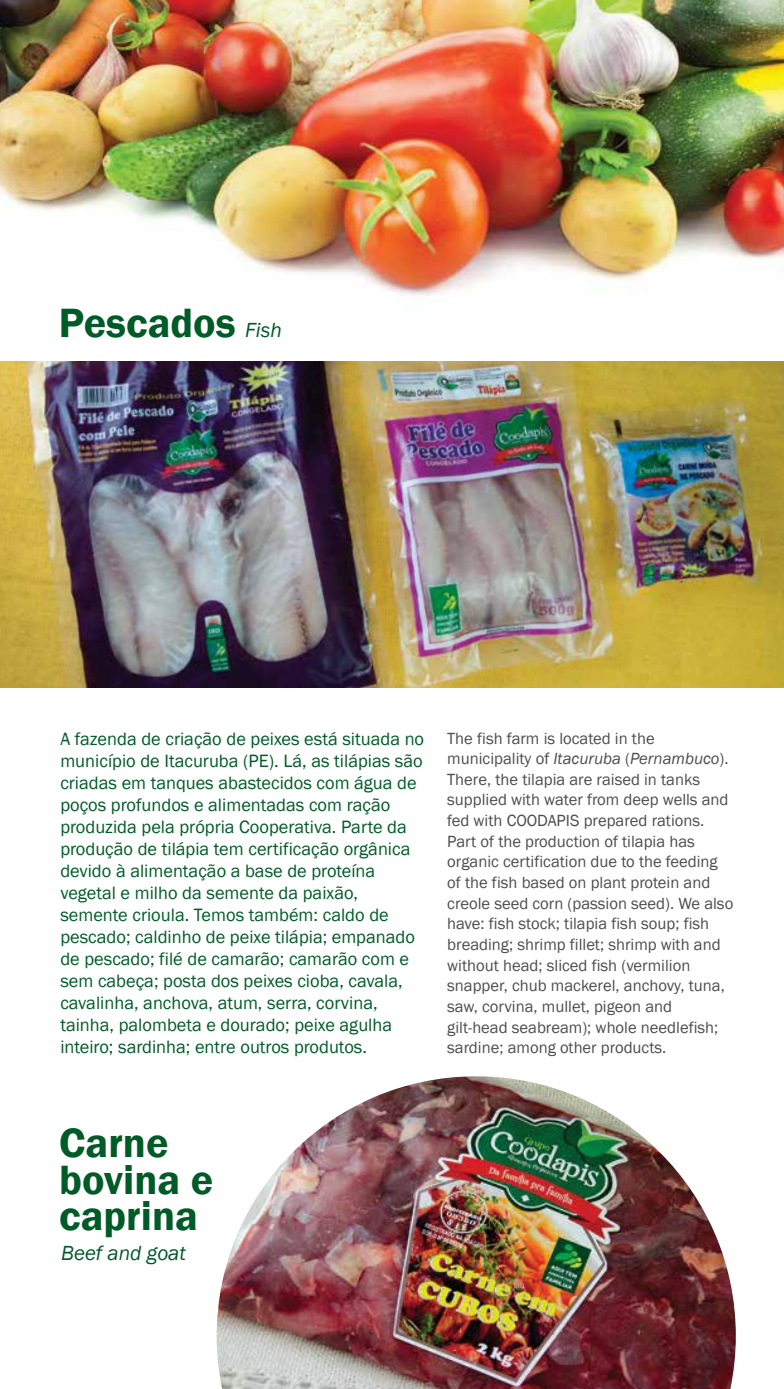
<style>
.page{position:relative;width:784px;height:1389px;background:#fff}
.page>*{position:absolute;margin:0;border:0;box-sizing:border-box;transform-origin:0 0}
.t1{font:600 42.18px/36.8px "Franklin Gothic";color:#005b27}
.t2{font:italic 21px "Franklin Gothic";color:#005b27}
.t3{font:18.38px/22.1px "Franklin Gothic";color:#005b27}
.t4{font:16.62px/20.7px "Franklin Gothic";color:#4d4d4e}
.s1{font-weight:400;font-style:italic;font-size:21px}
.s2{font-style:italic}
</style>
<div class="page">
<img style="left:0;top:0;width:784px;height:296px">
<img style="left:0;top:361px;width:784px;height:327px">
<img style="left:217px;top:1076px;width:519px;height:313px">
<h1 class="t1" style="left:59px;top:305px;width:224px">Pescados <span class="s1">Fish</span></h1>
<p class="t3" style="left:60px;top:728px;width:365px">A fazenda de criação de peixes está situada no município de Itacuruba (PE). Lá, as tilápias são criadas em tanques abastecidos com água de poços profundos e alimentadas com ração produzida pela própria Cooperativa. Parte da produção de tilápia tem certificação orgânica devido à alimentação a base de proteína vegetal e milho da semente da paixão, semente crioula. Temos também: caldo de pescado; caldinho de peixe tilápia; empanado de pescado; filé de camarão; camarão com e sem cabeça; posta dos peixes cioba, cavala, cavalinha, anchova, atum, serra, corvina, tainha, palombeta e dourado; peixe agulha inteiro; sardinha; entre outros produtos.</p>
<p class="t4" style="left:447px;top:728px;width:288px">The fish farm is located in the municipality of <span class="s2">Itacuruba</span> (<span class="s2">Pernambuco</span>).<br>There, the tilapia are raised in tanks supplied with water from deep wells and fed with COODAPIS prepared rations.<br>Part of the production of tilapia has organic certification due to the feeding of the fish based on plant protein and creole seed corn (passion seed). We also have: fish stock; tilapia fish soup; fish breading; shrimp fillet; shrimp with and without head; sliced fish (vermilion snapper, chub mackerel, anchovy, tuna, saw, corvina, mullet, pigeon and gilt-head seabream); whole needlefish; sardine; among other products.</p>
<h1 class="t1" style="left:59px;top:1125px;width:156px">Carne bovina e caprina</h1>
<p class="t2" style="left:61px;top:1240px;width:126px">Beef and goat</p>
</div>
